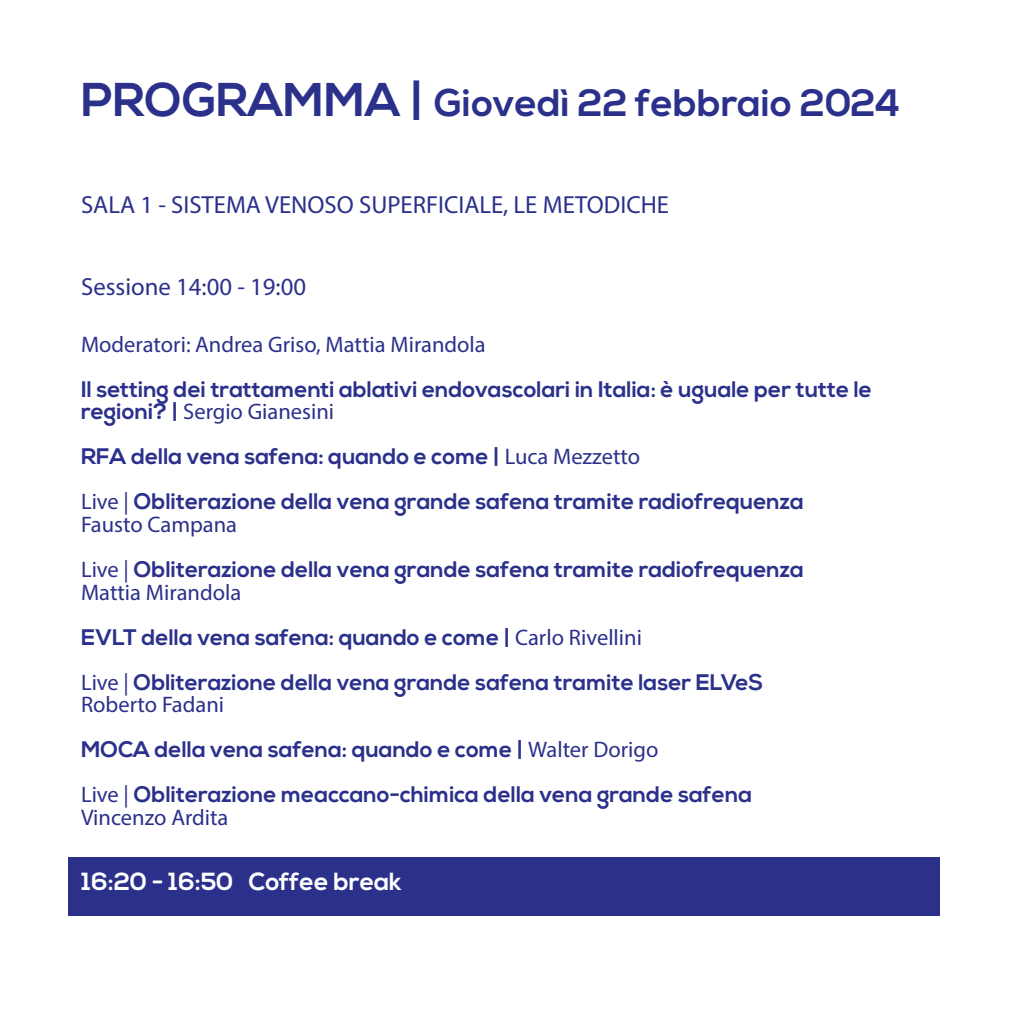
<style>
.page{position:relative;width:1021px;height:1021px;background:#fff}
.page>*{position:absolute;margin:0;border:0;box-sizing:border-box;transform-origin:0 0}
.t1{font:700 38.25px "Nexa";color:#2b318b}
.t2{font:24.75px "Myriad Pro";color:#2b318b}
.t3{font:700 24.75px "Nexa";color:#fff}
.t4{font:700 22.5px/22.5px "Nexa";color:#2b318b}
.t5{font:22.5px "Myriad Pro";color:#2b318b}
.s1{font-size:47.25px}
.s2{font-family:"Myriad Pro";font-weight:400}
</style>
<div class="page">
<div style="left:68px;top:857px;width:871px;height:58px;background:#2b318b"></div>
<p class="t1" style="left:81px;top:81px;width:820px"><span class="s1">PROGRAMMA |</span> Giovedì 22 febbraio 2024</p>
<p class="t2" style="left:81px;top:190px;width:589px">SALA 1 - SISTEMA VENOSO SUPERFICIALE, LE METODICHE</p>
<p class="t2" style="left:81px;top:271px;width:227px">Sessione 14:00 - 19:00</p>
<p class="t5" style="left:81px;top:330px;width:406px">Moderatori: Andrea Griso, Mattia Mirandola</p>
<p class="t4" style="left:81px;top:379px;width:792px">Il setting dei trattamenti ablativi endovascolari in Italia: è uguale per tutte le regioni? | <span class="s2">Sergio Gianesini</span></p>
<p class="t4" style="left:81px;top:446px;width:560px">RFA della vena safena: quando e come | <span class="s2">Luca Mezzetto</span></p>
<p class="t4" style="left:81px;top:491px;width:724px"><span class="s2">Live |</span> Obliterazione della vena grande safena tramite radiofrequenza</p>
<p class="t5" style="left:81px;top:510px;width:158px">Fausto Campana</p>
<p class="t4" style="left:81px;top:559px;width:724px"><span class="s2">Live |</span> Obliterazione della vena grande safena tramite radiofrequenza</p>
<p class="t5" style="left:81px;top:578px;width:162px">Mattia Mirandola</p>
<p class="t4" style="left:81px;top:626px;width:562px">EVLT della vena safena: quando e come | <span class="s2">Carlo Rivellini</span></p>
<p class="t4" style="left:81px;top:671px;width:684px"><span class="s2">Live |</span> Obliterazione della vena grande safena tramite laser ELVeS</p>
<p class="t5" style="left:81px;top:690px;width:145px">Roberto Fadani</p>
<p class="t4" style="left:81px;top:739px;width:579px">MOCA della vena safena: quando e come | <span class="s2">Walter Dorigo</span></p>
<p class="t4" style="left:81px;top:784px;width:672px"><span class="s2">Live |</span> Obliterazione meaccano-chimica della vena grande safena</p>
<p class="t5" style="left:81px;top:803px;width:149px">Vincenzo Ardita</p>
<p class="t3" style="left:82px;top:867px;width:322px">16:20 - 16:50 Coffee break</p>
</div>
